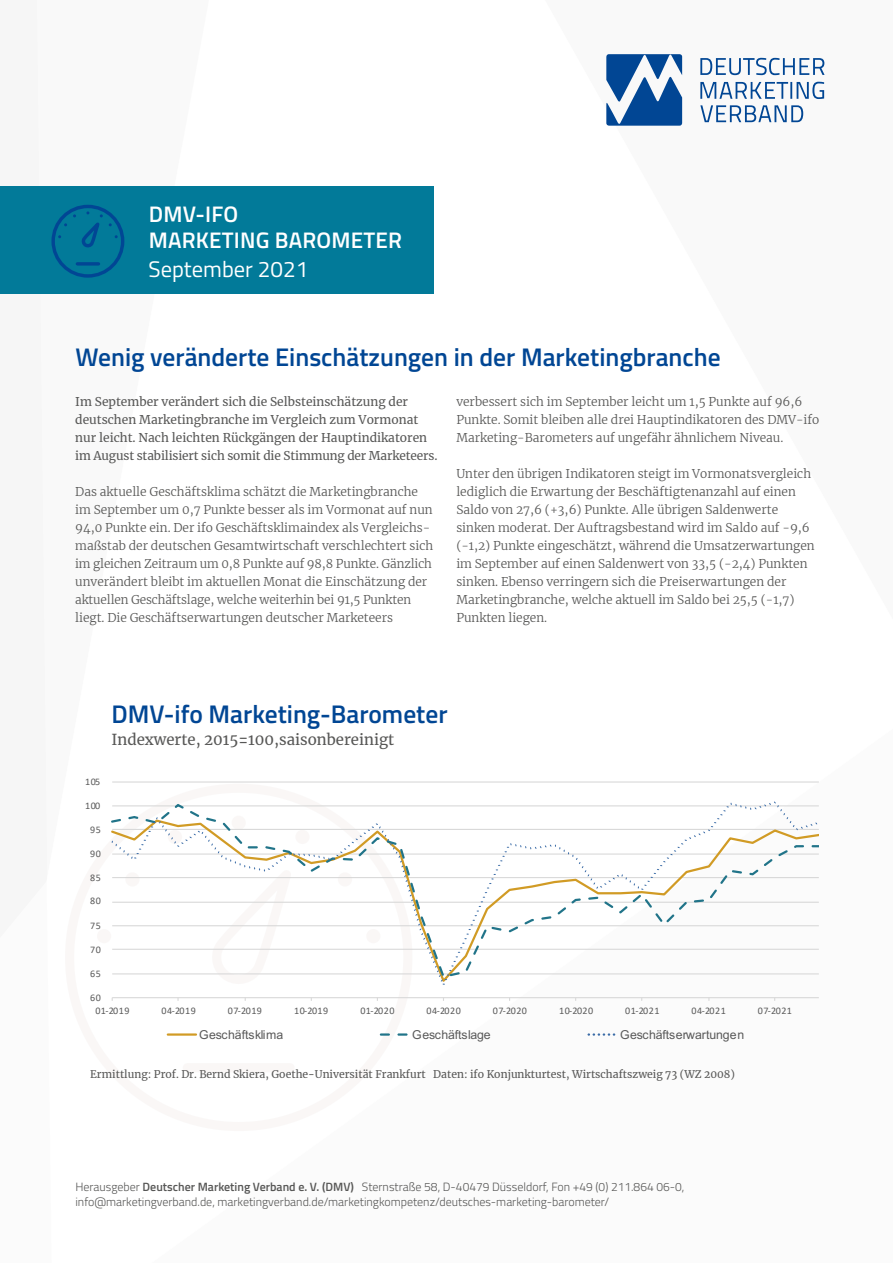
<style>
.page{position:relative;width:893px;height:1263px;background:#fff}
.page>*{position:absolute;margin:0;border:0;box-sizing:border-box;transform-origin:0 0}
.t1{font:600 25.5px "Titillium Web";color:#014694}
.t2{font:600 22.5px/25.5px "Titillium Web";letter-spacing:.01em;color:#fff}
.t3{font:22.5px "Titillium Web";color:#fff}
.t4{font:15px "Merriweather";color:#575756}
.t5{font:12.3px "Arial";letter-spacing:-.01em;color:#595959}
.t6{font:300 12px/18px "Merriweather";color:#575756}
.t7{font:12px/18px "Merriweather";color:#575756}
.t8{font:300 12px/15px "Titillium Web";color:#575756}
.t9{font:10.5px "Merriweather";color:#575756}
.t10{font:10.05px "Calibri";letter-spacing:.05em;color:#595959}
.s1{font-weight:600}
</style>
<div class="page">
<svg style="left:606px;top:54px;width:76px;height:72px"></svg>
<svg style="left:700px;top:58px;width:124px;height:17px"></svg>
<svg style="left:700px;top:82px;width:124px;height:17px"></svg>
<svg style="left:700px;top:105px;width:103px;height:17px"></svg>
<div style="left:0;top:186px;width:434px;height:107px;background:#027a99"></div>
<svg style="left:51px;top:204px;width:74px;height:74px"></svg>
<hr style="left:112px;top:781px;width:707px;height:1px;background:#d9d9d9">
<hr style="left:112px;top:997px;width:707px;height:1px;background:#d9d9d9">
<svg style="left:112px;top:801px;width:706px;height:184px"></svg>
<hr style="left:168px;top:1033px;width:28px;height:3px;background:#d19b25">
<svg style="left:380px;top:1033px;width:10px;height:3px"></svg>
<svg style="left:397px;top:1033px;width:11px;height:3px"></svg>
<svg style="left:587px;top:1033px;width:28px;height:3px"></svg>
<h2 class="t2" style="left:149px;top:200px;width:255px">DMV-IFO<br>MARKETING BAROMETER</h2>
<h2 class="t3" style="left:149px;top:253px;width:161px">September 2021</h2>
<h1 class="t1" style="left:75px;top:338px;width:647px">Wenig veränderte Einschätzungen in der Marketingbranche</h1>
<p class="t7" style="left:75px;top:392px;width:364px">Im September verändert sich die Selbsteinschätzung der deutschen Marketingbranche im Vergleich zum Vormonat nur leicht. Nach leichten Rückgängen der Hauptindikatoren im August stabilisiert sich somit die Stimmung der Marketeers.</p>
<p class="t6" style="left:75px;top:482px;width:360px">Das aktuelle Geschäftsklima schätzt die Marketingbranche im September um 0,7 Punkte besser als im Vormonat auf nun 94,0 Punkte ein. Der ifo Geschäftsklimaindex als Vergleichs&shy;maßstab der deutschen Gesamtwirtschaft verschlechtert sich im gleichen Zeitraum um 0,8 Punkte auf 98,8 Punkte. Gänzlich unverändert bleibt im aktuellen Monat die Einschätzung der aktuellen Geschäftslage, welche weiterhin bei 91,5 Punkten liegt. Die Geschäftserwartungen deutscher Marketeers</p>
<p class="t6" style="left:456px;top:392px;width:364px">verbessert sich im September leicht um 1,5 Punkte auf 96,6<br>Punkte. Somit bleiben alle drei Hauptindikatoren des DMV-ifo<br>Marketing-Barometers auf ungefähr ähnlichem Niveau.</p>
<p class="t6" style="left:456px;top:464px;width:360px">Unter den übrigen Indikatoren steigt im Vormonatsvergleich lediglich die Erwartung der Beschäftigtenanzahl auf einen Saldo von 27,6 (+3,6) Punkte. Alle übrigen Saldenwerte sinken moderat. Der Auftragsbestand wird im Saldo auf -9,6 (-1,2) Punkte eingeschätzt, während die Umsatzerwartungen im September auf einen Saldenwert von 33,5 (-2,4) Punkten sinken. Ebenso verringern sich die Preiserwartungen der Marketingbranche, welche aktuell im Saldo bei 25,5 (-1,7)<br>Punkten liegen.</p>
<h1 class="t1" style="left:111px;top:695px;width:338px">DMV-ifo Marketing-Barometer</h1>
<p class="t4" style="left:111px;top:729px;width:284px">Indexwerte, 2015=100,saisonbereinigt</p>
<p class="t10" style="left:85px;top:774px;width:17px">105</p>
<p class="t10" style="left:85px;top:799px;width:17px">100</p>
<p class="t10" style="left:90px;top:822px;width:12px">95</p>
<p class="t10" style="left:90px;top:847px;width:12px">90</p>
<p class="t10" style="left:90px;top:871px;width:12px">85</p>
<p class="t10" style="left:90px;top:894px;width:12px">80</p>
<p class="t10" style="left:90px;top:919px;width:12px">75</p>
<p class="t10" style="left:90px;top:942px;width:12px">70</p>
<p class="t10" style="left:90px;top:967px;width:12px">65</p>
<p class="t10" style="left:90px;top:990px;width:12px">60</p>
<p class="t10" style="left:95px;top:1004px;width:36px">01-2019</p>
<p class="t10" style="left:162px;top:1004px;width:36px">04-2019</p>
<p class="t10" style="left:228px;top:1004px;width:36px">07-2019</p>
<p class="t10" style="left:294px;top:1004px;width:36px">10-2019</p>
<p class="t10" style="left:360px;top:1004px;width:36px">01-2020</p>
<p class="t10" style="left:427px;top:1004px;width:36px">04-2020</p>
<p class="t10" style="left:493px;top:1004px;width:36px">07-2020</p>
<p class="t10" style="left:559px;top:1004px;width:36px">10-2020</p>
<p class="t10" style="left:625px;top:1004px;width:36px">01-2021</p>
<p class="t10" style="left:692px;top:1004px;width:36px">04-2021</p>
<p class="t10" style="left:758px;top:1004px;width:36px">07-2021</p>
<p class="t5" style="left:199px;top:1026px;width:86px">Geschäftsklima</p>
<p class="t5" style="left:412px;top:1026px;width:80px">Geschäftslage</p>
<p class="t5" style="left:620px;top:1026px;width:126px">Geschäftserwartungen</p>
<p class="t9" style="left:90px;top:1067px;width:646px">Ermittlung: Prof. Dr. Bernd Skiera, Goethe-Universität Frankfurt Daten: ifo Konjunkturtest, Wirtschaftszweig 73 (WZ 2008)</p>
<p class="t8" style="left:75px;top:1179px;width:610px">Herausgeber <span class="s1">Deutscher Marketing Verband e. V. (DMV)</span> Sternstraße 58, D-40479 Düsseldorf, Fon +49 (0) 211.864 06-0, info@marketingverband.de, marketingverband.de/marketingkompetenz/deutsches-marketing-barometer/</p>
</div>
